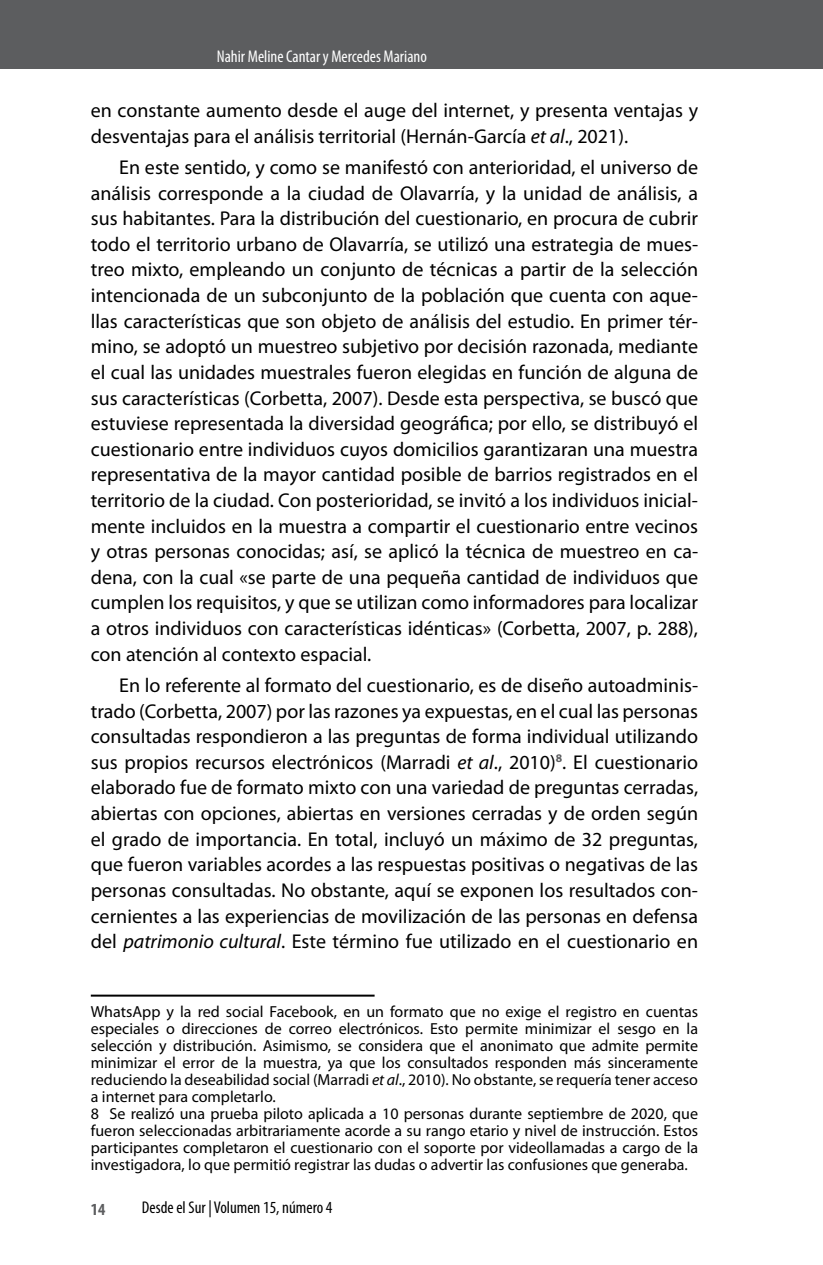
<style>
.page{position:relative;width:823px;height:1265px;background:#fff}
.page>*{position:absolute;margin:0;border:0;box-sizing:border-box;transform-origin:0 0}
.t1{font:20px/25.6px "Myriad Pro";color:#000;text-align:justify}
.t2{font:condensed 17px "Myriad Pro";color:#fff}
.t3{font:condensed 17px "Myriad Pro";color:#000}
.t4{font:700 condensed 17px "Myriad Pro";color:#5c5d5f}
.t5{font:16px/17px "Myriad Pro";color:#000}
.s1{font-style:italic}
</style>
<div class="page">
<div style="left:0;top:0;width:822px;height:68px;background:#5c5d5f"></div>
<hr style="left:91px;top:994px;width:283px;height:2px;background:#000">
<p class="t2" style="left:217px;top:46px;width:211px">Nahir Meline Cantar y Mercedes Mariano</p>
<p class="t1" style="left:91px;top:97px;width:608px">en constante aumento desde el auge del internet, y presenta ventajas y desventajas para el análisis territorial (Hernán-García <span class="s1">et al</span>., 2021).</p>
<p class="t1" style="left:91px;top:154px;width:608px;text-indent:28px">En este sentido, y como se manifestó con anterioridad, el universo de análisis corresponde a la ciudad de Olavarría, y la unidad de análisis, a sus habitantes. Para la distribución del cuestionario, en procura de cubrir todo el territorio urbano de Olavarría, se utilizó una estrategia de mues&shy;treo mixto, empleando un conjunto de técnicas a partir de la selección intencionada de un subconjunto de la población que cuenta con aque&shy;llas características que son objeto de análisis del estudio. En primer tér&shy;mino, se adoptó un muestreo subjetivo por decisión razonada, mediante el cual las unidades muestrales fueron elegidas en función de alguna de sus características (Corbetta, 2007). Desde esta perspectiva, se buscó que estuviese representada la diversidad geográfica; por ello, se distribuyó el cuestionario entre individuos cuyos domicilios garantizaran una muestra representativa de la mayor cantidad posible de barrios registrados en el territorio de la ciudad. Con posterioridad, se invitó a los individuos inicial&shy;mente incluidos en la muestra a compartir el cuestionario entre vecinos y otras personas conocidas; así, se aplicó la técnica de muestreo en ca&shy;dena, con la cual «se parte de una pequeña cantidad de individuos que cumplen los requisitos, y que se utilizan como informadores para localizar a otros individuos con características idénticas» (Corbetta, 2007, p. 288), con atención al contexto espacial.</p>
<p class="t1" style="left:91px;top:672px;width:608px;text-indent:28px">En lo referente al formato del cuestionario, es de diseño autoadminis&shy;trado (Corbetta, 2007) por las razones ya expuestas, en el cual las personas consultadas respondieron a las preguntas de forma individual utilizando sus propios recursos electrónicos (Marradi <span class="s1">et al</span>., 2010)<sup>8</sup>. El cuestionario elaborado fue de formato mixto con una variedad de preguntas cerradas, abiertas con opciones, abiertas en versiones cerradas y de orden según el grado de importancia. En total, incluyó un máximo de 32 preguntas, que fueron variables acordes a las respuestas positivas o negativas de las personas consultadas. No obstante, aquí se exponen los resultados con&shy;cernientes a las experiencias de movilización de las personas en defensa del <span class="s1">patrimonio cultural</span>. Este término fue utilizado en el cuestionario en</p>
<p class="t5" style="left:91px;top:1002px;width:608px">WhatsApp y la red social Facebook, en un formato que no exige el registro en cuentas especiales o direcciones de correo electrónicos. Esto permite minimizar el sesgo en la selección y distribución. Asimismo, se considera que el anonimato que admite permite minimizar el error de la muestra, ya que los consultados responden más sinceramente reduciendo la deseabilidad social (Marradi <span class="s1">et al</span>., 2010). No obstante, se requería tener acceso a internet para completarlo.<br>8 Se realizó una prueba piloto aplicada a 10 personas durante septiembre de 2020, que fueron seleccionadas arbitrariamente acorde a su rango etario y nivel de instrucción. Estos participantes completaron el cuestionario con el soporte por videollamadas a cargo de la investigadora, lo que permitió registrar las dudas o advertir las confusiones que generaba.</p>
<p class="t4" style="left:91px;top:1198px;width:16px">14</p>
<p class="t3" style="left:142px;top:1196px;width:192px">Desde el Sur | Volumen 15, número 4</p>
</div>
